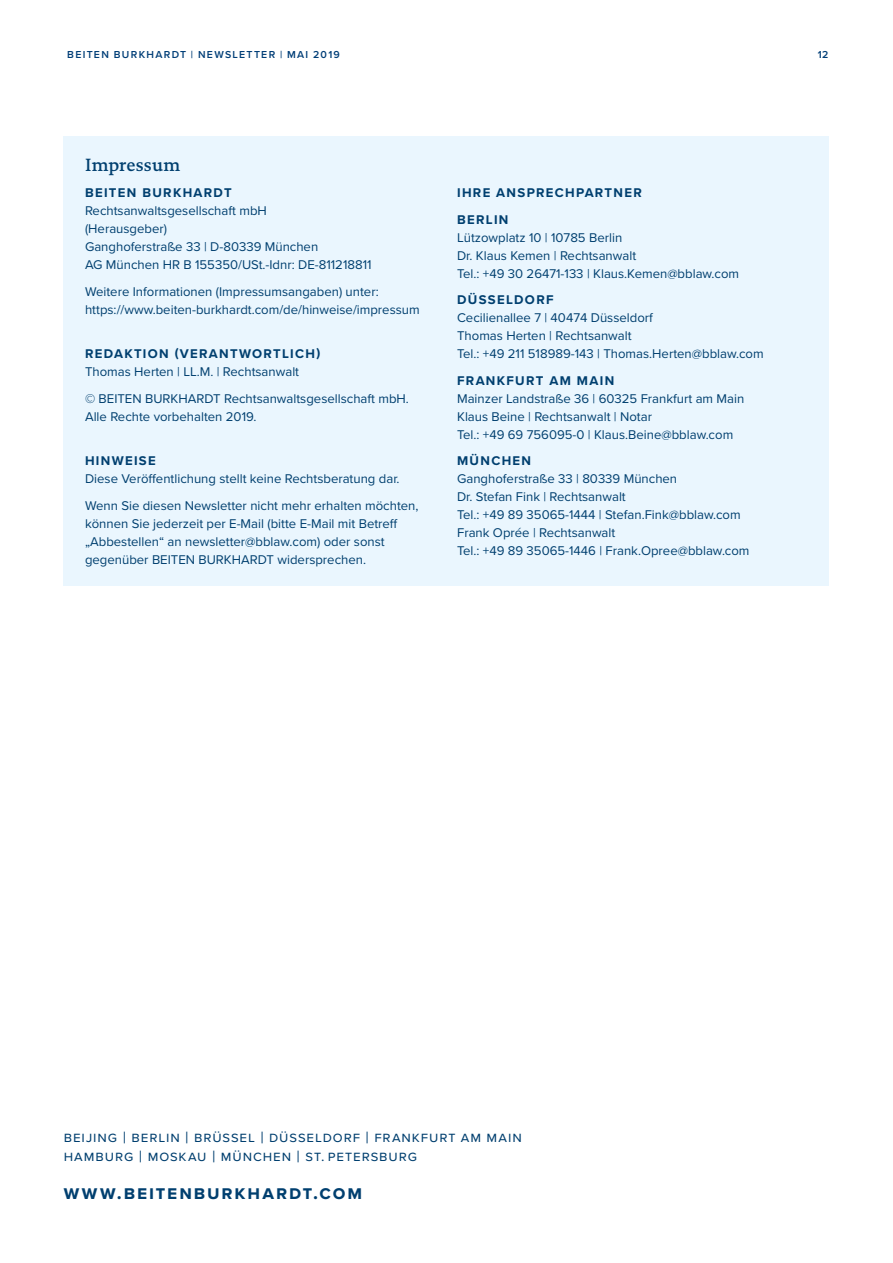
<style>
.page{position:relative;width:893px;height:1263px;background:#fff}
.page>*{position:absolute;margin:0;border:0;box-sizing:border-box;transform-origin:0 0}
.t1{font:700 19.5px "Proxima Nova";letter-spacing:.095em;color:#003f6f}
.t2{font:500 18px "DTL Documenta TOT";letter-spacing:.01em;color:#003f6f}
.t3{font:15px/18.8px "Proxima Nova";letter-spacing:.06em;color:#003f6f}
.t4{font:13.2px/18px "Proxima Nova";color:#003f6f}
.t5{font:700 13.2px/26.5px "Proxima Nova";letter-spacing:.1em;color:#003f6f}
.t6{font:600 10.5px "Proxima Nova";letter-spacing:.125em;color:#003e77}
.s1{font-size:16.5px}
</style>
<div class="page">
<div style="left:64px;top:136px;width:765px;height:450px;background:#eaf6fe"></div>
<p class="t6" style="left:67px;top:47px;width:274px">BEITEN BURKHARDT | NEWSLETTER | MAI 2019</p>
<p class="t6" style="left:818px;top:47px;width:12px">12</p>
<h2 class="t2" style="left:85px;top:154px;width:97px">Impressum</h2>
<p class="t5" style="left:85px;top:179px;width:148px">BEITEN BURKHARDT</p>
<p class="t4" style="left:85px;top:201px;width:288px">Rechtsanwaltsgesellschaft mbH<br>(Herausgeber)<br>Ganghoferstraße 33 | D-80339 München<br>AG München HR B 155350/USt.-Idnr: DE-811218811</p>
<p class="t4" style="left:85px;top:282px;width:336px">Weitere Informationen (Impressumsangaben) unter: https://www.beiten-burkhardt.com/de/hinweise/impressum</p>
<p class="t5" style="left:85px;top:340px;width:237px">REDAKTION (VERANTWORTLICH)</p>
<p class="t4" style="left:85px;top:358px;width:325px;line-height:26.5px">Thomas Herten | LL.M. | Rechtsanwalt<br>© BEITEN BURKHARDT Rechtsanwaltsgesellschaft mbH.</p>
<p class="t4" style="left:85px;top:407px;width:173px">Alle Rechte vorbehalten 2019.</p>
<p class="t5" style="left:85px;top:447px;width:72px">HINWEISE</p>
<p class="t4" style="left:85px;top:465px;width:335px;line-height:26.5px">Diese Veröffentlichung stellt keine Rechtsberatung dar.<br>Wenn Sie diesen Newsletter nicht mehr erhalten möchten,</p>
<p class="t4" style="left:85px;top:514px;width:314px">können Sie jederzeit per E-Mail (bitte E-Mail mit Betreff „Abbestellen“ an newsletter@bblaw.com) oder sonst gegenüber BEITEN BURKHARDT widersprechen.</p>
<p class="t5" style="left:457px;top:179px;width:186px">IHRE ANSPRECHPARTNER<br>BERLIN</p>
<p class="t4" style="left:457px;top:228px;width:284px">Lützowplatz 10 | 10785 Berlin<br>Dr. Klaus Kemen | Rechtsanwalt<br>Tel.: +49 30 26471-133 | Klaus.Kemen@bblaw.com</p>
<p class="t5" style="left:457px;top:286px;width:98px">DÜSSELDORF</p>
<p class="t4" style="left:457px;top:308px;width:308px">Cecilienallee 7 | 40474 Düsseldorf<br>Thomas Herten | Rechtsanwalt<br>Tel.: +49 211 518989-143 | Thomas.Herten@bblaw.com</p>
<p class="t5" style="left:457px;top:367px;width:159px">FRANKFURT AM MAIN</p>
<p class="t4" style="left:457px;top:389px;width:289px">Mainzer Landstraße 36 | 60325 Frankfurt am Main<br>Klaus Beine | Rechtsanwalt | Notar<br>Tel.: +49 69 756095-0 | Klaus.Beine@bblaw.com</p>
<p class="t5" style="left:457px;top:447px;width:76px">MÜNCHEN</p>
<p class="t4" style="left:457px;top:469px;width:294px">Ganghoferstraße 33 | 80339 München<br>Dr. Stefan Fink | Rechtsanwalt<br>Tel.: +49 89 35065-1444 | Stefan.Fink@bblaw.com Frank Oprée | Rechtsanwalt<br>Tel.: +49 89 35065-1446 | Frank.Opree@bblaw.com</p>
<p class="t3" style="left:64px;top:1127px;width:460px">beijing <span class="s1">|</span> berlin <span class="s1">|</span> brüssel <span class="s1">|</span> düsseldorf <span class="s1">|</span> frankfurt am main hamburg <span class="s1">|</span> moskau <span class="s1">|</span> münchen <span class="s1">|</span> st. petersburg</p>
<h1 class="t1" style="left:64px;top:1178px;width:300px">www.beitenburkhardt.com</h1>
</div>
